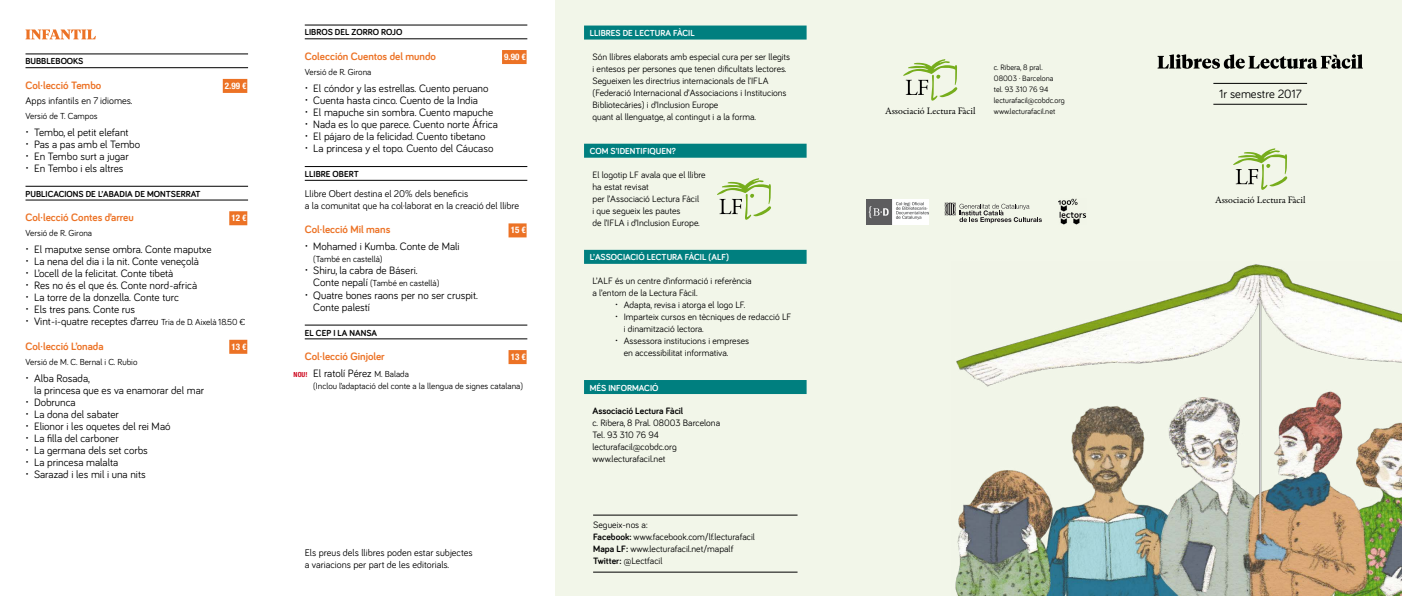
<style>
.page{position:relative;width:1402px;height:596px;background:#fff}
.page>*{position:absolute;margin:0;border:0;box-sizing:border-box;transform-origin:0 0}
.t1{font:12.3px "Bariol";color:#000}
.t2{font:11px/12px "Bariol";color:#000}
.t3{font:700 11px "Bariol";color:#ec7225}
.t4{font:10px/12px "Bariol";color:#000}
.t5{font:10px "Garamond Premr Pro";color:#000}
.t6{font:9.5px/12px "Bariol";color:#000}
.t7{font:700 9.5px "Bariol";color:#000}
.t8{font:9px "Bariol";color:#000}
.t9{font:700 9px "Bariol";color:#000}
.t10{font:700 9px "Bariol";color:#fff}
.t11{font:700 condensed 9px "Helvetica Neue LT Std";color:#fff}
.t12{font:8px/10.9px "Bariol";color:#000}
.t13{font:700 condensed 7px "Helvetica Neue LT Std";color:#cd071e}
.s1{font-size:9px}
.s2{font-size:11px}
.s3{font-weight:700}
</style>
<div class="page">
<div style="left:1118px;top:0;width:284px;height:595px;background:#f2f6e9"></div>
<div style="left:835px;top:0;width:283px;height:595px;background:#f2f6e9"></div>
<svg style="left:1233px;top:148px;width:54px;height:42px"></svg>
<hr style="left:1213px;top:83px;width:94px;height:1px;background:#000">
<hr style="left:1213px;top:104px;width:94px;height:1px;background:#000">
<svg style="left:1157px;top:54px;width:206px;height:15px"></svg>
<hr style="left:26px;top:53px;width:222px;height:1px;background:#000">
<hr style="left:26px;top:67px;width:222px;height:1px;background:#000">
<div style="left:223px;top:79px;width:24px;height:14px;background:#ec7225"></div>
<hr style="left:26px;top:186px;width:222px;height:1px;background:#000">
<hr style="left:26px;top:199px;width:222px;height:1px;background:#000">
<div style="left:229px;top:211px;width:18px;height:14px;background:#ec7225"></div>
<div style="left:229px;top:339px;width:18px;height:14px;background:#ec7225"></div>
<svg style="left:26px;top:29px;width:70px;height:10px"></svg>
<hr style="left:305px;top:25px;width:222px;height:1px;background:#000">
<hr style="left:305px;top:38px;width:222px;height:1px;background:#000">
<div style="left:502px;top:50px;width:24px;height:14px;background:#ec7225"></div>
<hr style="left:305px;top:166px;width:222px;height:1px;background:#000">
<hr style="left:305px;top:180px;width:222px;height:1px;background:#000">
<div style="left:508px;top:223px;width:18px;height:14px;background:#ec7225"></div>
<hr style="left:305px;top:324px;width:222px;height:1px;background:#000">
<hr style="left:305px;top:338px;width:222px;height:1px;background:#000">
<div style="left:508px;top:350px;width:18px;height:14px;background:#ec7225"></div>
<div style="left:556px;top:0;width:279px;height:595px;background:#f2f6e9"></div>
<div style="left:584px;top:26px;width:222px;height:14px;background:#007f7f"></div>
<div style="left:584px;top:144px;width:222px;height:14px;background:#007f7f"></div>
<div style="left:584px;top:250px;width:222px;height:14px;background:#007f7f"></div>
<div style="left:584px;top:380px;width:222px;height:14px;background:#007f7f"></div>
<img style="left:866px;top:199px;width:62px;height:25px">
<svg style="left:945px;top:202px;width:97px;height:21px"></svg>
<img style="left:1058px;top:199px;width:29px;height:25px">
<svg style="left:717px;top:178px;width:54px;height:41px"></svg>
<svg style="left:903px;top:59px;width:54px;height:42px"></svg>
<img style="left:955px;top:264px;width:447px;height:331px">
<hr style="left:593px;top:514px;width:204px;height:1px;background:#000">
<hr style="left:593px;top:571px;width:204px;height:1px;background:#000">
<p class="t9" style="left:26px;top:55px;width:59px">BUBBLEBOOKS</p>
<p class="t3" style="left:26px;top:78px;width:77px">Col·lecció Tembo</p>
<p class="t11" style="left:225px;top:80px;width:23px">2.99 €</p>
<p class="t4" style="left:26px;top:94px;width:108px">Apps infantils en 7 idiomes.</p>
<p class="t8" style="left:26px;top:109px;width:74px">Versió de T. Campos</p>
<p class="t2" style="left:34px;top:125px;width:108px">Tembo, el petit elefant<br>Pas a pas amb el Tembo<br>En Tembo surt a jugar<br>En Tembo i els altres</p>
<p class="t9" style="left:26px;top:187px;width:177px">PUBLICACIONS DE L’ABADIA DE MONTSERRAT</p>
<p class="t3" style="left:26px;top:210px;width:110px">Col·lecció Contes d’arreu</p>
<p class="t11" style="left:231px;top:212px;width:17px">12 €</p>
<p class="t8" style="left:26px;top:227px;width:68px">Versió de R. Girona</p>
<p class="t2" style="left:34px;top:243px;width:213px">El maputxe sense ombra. Conte maputxe<br>La nena del dia i la nit. Conte veneçolà<br>L’ocell de la felicitat. Conte tibetà<br>Res no és el que és. Conte nord-africà<br>La torre de la donzella. Conte turc<br>Els tres pans. Conte rus<br>Vint-i-quatre receptes d’arreu <span class="s1">Tria de D. Aixelà 18.50 €</span></p>
<p class="t3" style="left:26px;top:338px;width:80px">Col·lecció L’onada</p>
<p class="t11" style="left:231px;top:341px;width:17px">13 €</p>
<p class="t8" style="left:26px;top:355px;width:113px">Versió de M. C. Bernal i C. Rubio</p>
<p class="t2" style="left:34px;top:371px;width:172px">Alba Rosada,<br>la princesa que es va enamorar del mar<br>Dobrunca<br>La dona del sabater<br>Elionor i les oquetes del rei Maó<br>La filla del carboner<br>La germana dels set corbs<br>La princesa malalta<br>Sarazad i les mil i una nits</p>
<p class="t9" style="left:305px;top:26px;width:99px">LIBROS DEL ZORRO ROJO</p>
<p class="t3" style="left:305px;top:49px;width:133px">Colección Cuentos del mundo</p>
<p class="t11" style="left:504px;top:51px;width:23px">9.90 €</p>
<p class="t8" style="left:305px;top:66px;width:68px">Versió de R. Girona</p>
<p class="t2" style="left:313px;top:82px;width:186px">El cóndor y las estrellas. Cuento peruano Cuenta hasta cinco. Cuento de la India<br>El mapuche sin sombra. Cuento mapuche Nada es lo que parece. Cuento norte África El pájaro de la felicidad. Cuento tibetano La princesa y el topo. Cuento del Cáucaso</p>
<p class="t9" style="left:305px;top:168px;width:55px">LLIBRE OBERT</p>
<p class="t4" style="left:305px;top:187px;width:216px">Llibre Obert destina el 20% dels beneficis<br>a la comunitat que ha col·laborat en la creació del llibre</p>
<p class="t3" style="left:305px;top:222px;width:87px">Col·lecció Mil mans</p>
<p class="t11" style="left:511px;top:225px;width:17px">15 €</p>
<p class="t2" style="left:313px;top:240px;width:148px">Mohamed i Kumba. Conte de Mali</p>
<p class="t8" style="left:313px;top:253px;width:71px">(També en castellà)</p>
<p class="t2" style="left:313px;top:264px;width:106px">Shiru, la cabra de Báseri.</p>
<p class="t8" style="left:313px;top:277px;width:128px"><span class="s2">Conte nepalí</span> (També en castellà)</p>
<p class="t2" style="left:313px;top:288px;width:166px">Quatre bones raons per no ser cruspit.<br>Conte palestí</p>
<p class="t9" style="left:305px;top:326px;width:74px">EL CEP I LA NANSA</p>
<p class="t3" style="left:305px;top:348px;width:82px">Col·lecció Ginjoler</p>
<p class="t11" style="left:511px;top:351px;width:17px">13 €</p>
<p class="t2" style="left:313px;top:366px;width:97px">El ratolí Pérez <span class="s1">M. Balada</span></p>
<p class="t8" style="left:313px;top:380px;width:211px">(Inclou l’adaptació del conte a la llengua de signes catalana)</p>
<p class="t13" style="left:294px;top:369px;width:15px">Nou!</p>
<p class="t4" style="left:305px;top:545px;width:169px">Els preus dels llibres poden estar subjectes a variacions per part de les editorials.</p>
<p class="t10" style="left:590px;top:27px;width:107px">LLIBRES DE LECTURA FÀCIL</p>
<p class="t6" style="left:592px;top:50px;width:199px">Són llibres elaborats amb especial cura per ser llegits i entesos per persones que tenen dificultats lectores.<br>Segueixen les directrius internacionals de l’IFLA (Federació Internacional d’Associacions i Institucions Bibliotecàries) i d’Inclusion Europe<br>quant al llenguatge, al contingut i a la forma.</p>
<p class="t10" style="left:590px;top:145px;width:88px">COM S’IDENTIFIQUEN?</p>
<p class="t6" style="left:592px;top:168px;width:115px">El logotip LF avala que el llibre ha estat revisat<br>per l’Associació Lectura Fàcil<br>i que segueix les pautes<br>de l’IFLA i d’Inclusion Europe.</p>
<p class="t10" style="left:590px;top:251px;width:141px">L’ASSOCIACIÓ LECTURA FÀCIL (ALF)</p>
<p class="t6" style="left:592px;top:274px;width:161px">L’ALF és un centre d’informació i referència a l’entorn de la Lectura Fàcil.</p>
<p class="t6" style="left:624px;top:298px;width:169px">Adapta, revisa i atorga el logo LF.<br>Imparteix cursos en tècniques de redacció LF i dinamització lectora.<br>Assessora institucions i empreses<br>en accessibilitat informativa.</p>
<p class="t10" style="left:590px;top:381px;width:70px">MÉS INFORMACIÓ</p>
<p class="t7" style="left:592px;top:404px;width:92px">Associació Lectura Fàcil</p>
<p class="t6" style="left:592px;top:416px;width:129px">c. Ribera, 8 Pral. 08003 Barcelona<br>Tel. 93 310 76 94 lecturafacil@cobdc.org www.lecturafacil.net</p>
<p class="t6" style="left:593px;top:518px;width:163px">Segueix-nos a:<br><span class="s3">Facebook:</span> www.facebook.com/lf.lecturafacil<br><span class="s3">Mapa LF:</span> www.lecturafacil.net/mapalf<br><span class="s3">Twitter:</span> @Lectfacil</p>
<p class="t12" style="left:994px;top:61px;width:72px">c. Ribera, 8 pral.<br>08003 · Barcelona<br>tel. 93 310 76 94 lecturafacil@cobdc.org</p>
<p class="t5" style="left:885px;top:104px;width:92px">Associació Lectura Fàcil</p>
<p class="t12" style="left:994px;top:105px;width:63px">www.lecturafacil.net</p>
<p class="t1" style="left:1219px;top:85px;width:84px">1r semestre 2017</p>
<p class="t5" style="left:1215px;top:193px;width:92px">Associació Lectura Fàcil</p>
</div>
